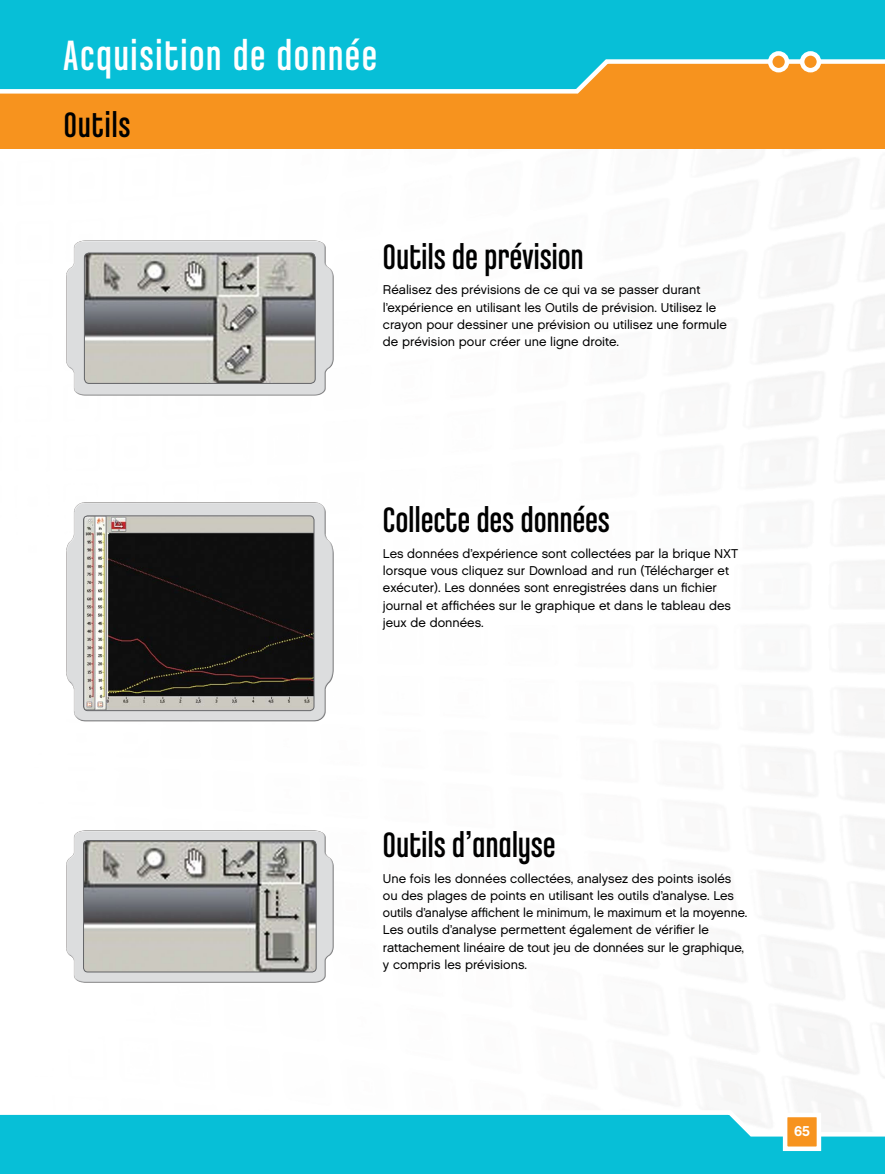
<style>
.page{position:relative;width:885px;height:1174px;background:#fff}
.page>*{position:absolute;margin:0;border:0;box-sizing:border-box;transform-origin:0 0}
.t1{font:45px "Chalet Comprime Cologne Eighty";letter-spacing:.045em;color:#fff}
.t2{font:37.5px "Chalet Comprime Cologne Eighty";letter-spacing:.01em;color:#000}
.t3{font:14.25px "Chalet New York Nineteen Sixty";color:#fff}
.t4{font:12.75px/17.2px "Chalet London Nineteen Sixty";color:#000}
</style>
<div class="page">
<div style="left:0;top:0;width:884px;height:149px;background:#f7931e"></div>
<svg style="left:0;top:0;width:884px;height:94px;background:#2bbdc5"></svg>
<svg style="left:0;top:1106px;width:884px;height:68px"></svg>
<div style="left:785px;top:1115px;width:33px;height:33px;background:#f7931e"></div>
<div style="left:782px;top:1112px;width:39px;height:39px;border:4px solid #fff"></div>
<svg style="left:802px;top:53px;width:16px;height:17px"></svg>
<div style="left:799px;top:51px;width:22px;height:21px;border:4px solid #fff;border-radius:50%"></div>
<svg style="left:770px;top:53px;width:16px;height:17px"></svg>
<div style="left:767px;top:51px;width:22px;height:21px;border:4px solid #fff;border-radius:50%"></div>
<img style="left:66px;top:240px;width:268px;height:156px">
<img style="left:66px;top:830px;width:268px;height:153px">
<img style="left:66px;top:502px;width:268px;height:220px">
<img style="left:84px;top:253px;width:231px;height:130px">
<div style="left:84px;top:253px;width:231px;height:130px;border:1px solid #636467;border-radius:5px"></div>
<img style="left:83px;top:840px;width:233px;height:132px">
<div style="left:83px;top:840px;width:233px;height:132px;border:1px solid #636467;border-radius:4px"></div>
<img style="left:83px;top:516px;width:231px;height:194px">
<div style="left:83px;top:516px;width:231px;height:195px;border:1px solid #636467;border-radius:4px"></div>
<h1 class="t1" style="left:64px;top:31px;width:314px">Acquisition de donnée</h1>
<h2 class="t2" style="left:64px;top:104px;width:68px">Outils</h2>
<h2 class="t2" style="left:383px;top:236px;width:202px">Outils de prévision</h2>
<p class="t4" style="left:383px;top:281px;width:345px">Réalisez des prévisions de ce qui va se passer durant l’expérience en utilisant les Outils de prévision. Utilisez le crayon pour dessiner une prévision ou utilisez une formule de prévision pour créer une ligne droite.</p>
<h2 class="t2" style="left:383px;top:499px;width:228px">Collecte des données</h2>
<p class="t4" style="left:383px;top:545px;width:356px">Les données d’expérience sont collectées par la brique NXT lorsque vous cliquez sur Download and run (Télécharger et exécuter). Les données sont enregistrées dans un fichier journal et affichées sur le graphique et dans le tableau des jeux de données.</p>
<h2 class="t2" style="left:383px;top:824px;width:174px">Outils d’analyse</h2>
<p class="t4" style="left:383px;top:869px;width:365px">Une fois les données collectées, analysez des points isolés ou des plages de points en utilisant les outils d’analyse. Les outils d’analyse affichent le minimum, le maximum et la moyenne.<br>Les outils d’analyse permettent également de vérifier le rattachement linéaire de tout jeu de données sur le graphique, y compris les prévisions.</p>
<p class="t3" style="left:794px;top:1122px;width:17px">65</p>
</div>
